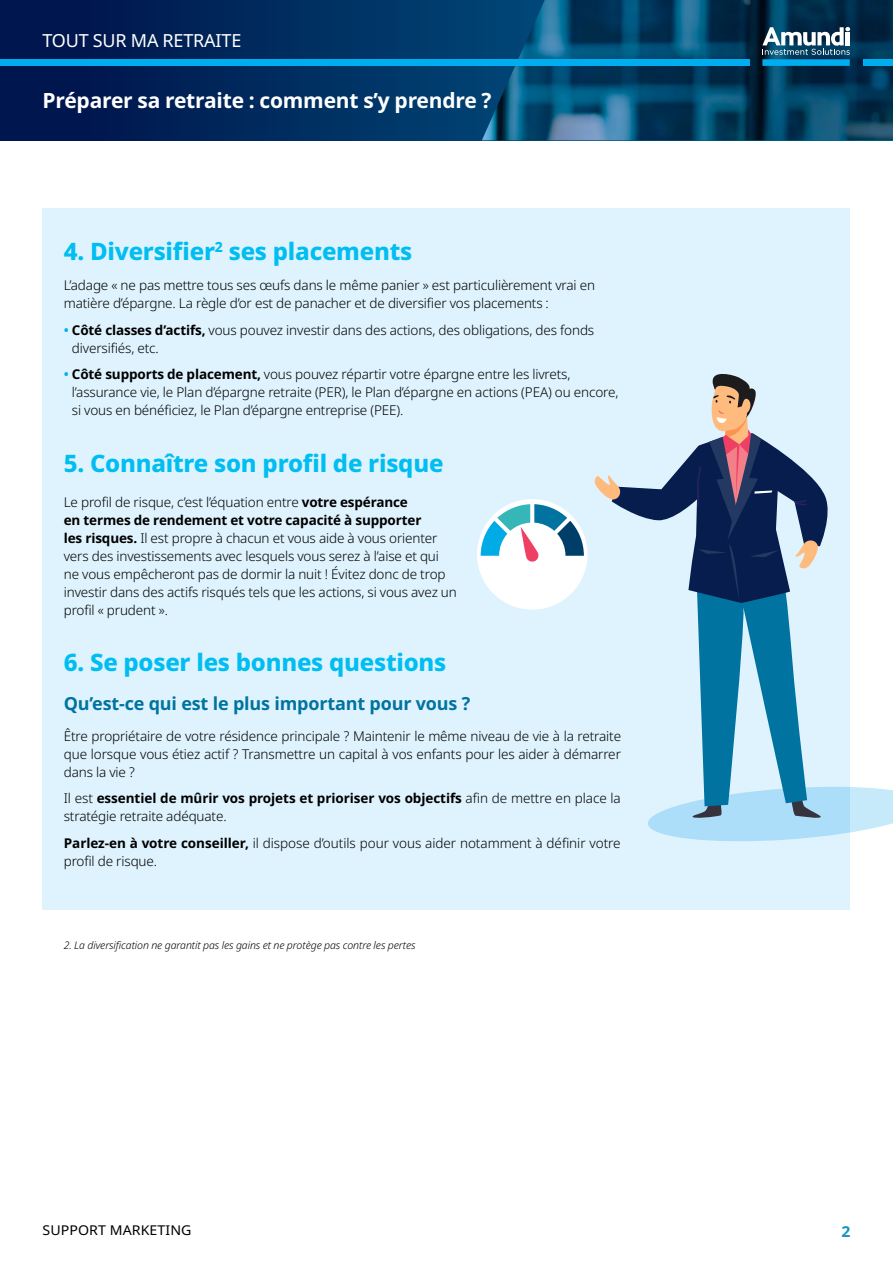
<style>
.page{position:relative;width:893px;height:1263px;background:#fff}
.page>*{position:absolute;margin:0;border:0;box-sizing:border-box;transform-origin:0 0}
.titre_niv_1{font:800 24px "Noto Sans";letter-spacing:-.01em;color:#00bdf2}
.texte_courant{font:700 21px "Noto Sans";letter-spacing:-.01em;color:#fff}
.titre_niv_2{font:700 18px "Noto Sans";letter-spacing:-.01em;color:#0073a0}
.t1{font:18px "Noto Sans";letter-spacing:-.01em;color:#fff}
.t2{font:700 15px "Noto Sans";color:#1593c0;scale:1.05 1}
.texte_courant-2{font:300 13.5px/18px "Noto Sans";letter-spacing:-.01em;color:#000}
.t3{font:13.5px "Noto Sans";letter-spacing:.005em;color:#000;scale:1.05 1}
.texte_courant-3{font:italic 300 10.5px "Noto Sans";letter-spacing:-.01em;color:#000}
.s1{font-weight:600;color:#00aeef}
.s2{font-weight:700}
</style>
<div class="page">
<svg style="left:0;top:0;width:482px;height:140px;background:#00285c"></svg>
<img style="left:482px;top:0;width:411px;height:140px">
<div style="left:863px;top:59px;width:30px;height:7px;background:#00aeef"></div>
<div style="left:762px;top:59px;width:88px;height:7px;background:#00aeef"></div>
<svg style="left:762px;top:27px;width:88px;height:28px"></svg>
<div style="left:0;top:59px;width:749px;height:7px;background:#00aeef"></div>
<div style="left:42px;top:208px;width:808px;height:702px;background:#def3fd"></div>
<svg style="left:594px;top:374px;width:299px;height:468px"></svg>
<div style="left:477px;top:499px;width:111px;height:111px;background:#fff;border-radius:50%"></div>
<svg style="left:481px;top:504px;width:103px;height:58px"></svg>
<h3 class="t1" style="left:43px;top:28px;width:200px">TOUT SUR MA RETRAITE</h3>
<p class="texte_courant" style="left:43px;top:85px;width:450px">Préparer sa retraite : comment s’y prendre ?</p>
<p class="titre_niv_1" style="left:64px;top:233px;width:350px">4. Diversifier<sup>2</sup> ses placements</p>
<p class="texte_courant-2" style="left:64px;top:277px;width:533px">L’adage « ne pas mettre tous ses œufs dans le même panier » est particulièrement vrai en matière d’épargne. La règle d’or est de panacher et de diversifier vos placements :</p>
<p class="texte_courant-2" style="left:72px;top:321px;width:524px;text-indent:-8px"><span class="s1">•</span> <span class="s2">Côté classes d’actifs,</span> vous pouvez investir dans des actions, des obligations, des fonds diversifiés, etc.</p>
<p class="texte_courant-2" style="left:72px;top:366px;width:548px;text-indent:-8px"><span class="s1">•</span> <span class="s2">Côté supports de placement,</span> vous pouvez répartir votre épargne entre les livrets, l’assurance vie, le Plan d’épargne retraite (PER), le Plan d’épargne en actions (PEA) ou encore, si vous en bénéficiez, le Plan d’épargne entreprise (PEE).</p>
<p class="titre_niv_1" style="left:64px;top:446px;width:381px">5. Connaître son profil de risque</p>
<p class="texte_courant-2" style="left:64px;top:493px;width:395px">Le profil de risque, c’est l’équation entre <span class="s2">votre espérance<br>en termes de rendement et votre capacité à supporter<br>les risques.</span> Il est propre à chacun et vous aide à vous orienter vers des investissements avec lesquels vous serez à l’aise et qui ne vous empêcheront pas de dormir la nuit ! Évitez donc de trop investir dans des actifs risqués tels que les actions, si vous avez un profil « prudent ».</p>
<p class="titre_niv_1" style="left:64px;top:645px;width:384px">6. Se poser les bonnes questions</p>
<p class="titre_niv_2" style="left:64px;top:691px;width:408px">Qu’est-ce qui est le plus important pour vous ?</p>
<p class="texte_courant-2" style="left:64px;top:727px;width:559px;text-align:justify">Être propriétaire de votre résidence principale ? Maintenir le même niveau de vie à la retraite que lorsque vous étiez actif ? Transmettre un capital à vos enfants pour les aider à démarrer dans la vie ?</p>
<p class="texte_courant-2" style="left:64px;top:790px;width:559px">Il est <span class="s2">essentiel de mûrir vos projets et prioriser vos objectifs</span> afin de mettre en place la stratégie retraite adéquate.</p>
<p class="texte_courant-2" style="left:64px;top:834px;width:558px"><span class="s2">Parlez-en à votre conseiller,</span> il dispose d’outils pour vous aider notamment à définir votre profil de risque.</p>
<p class="texte_courant-3" style="left:64px;top:937px;width:353px">2. La diversification ne garantit pas les gains et ne protège pas contre les pertes</p>
<p class="t3" style="left:43px;top:1221px;width:143px">SUPPORT MARKETING</p>
<p class="t2" style="left:841px;top:1221px;width:10px">2</p>
</div>
